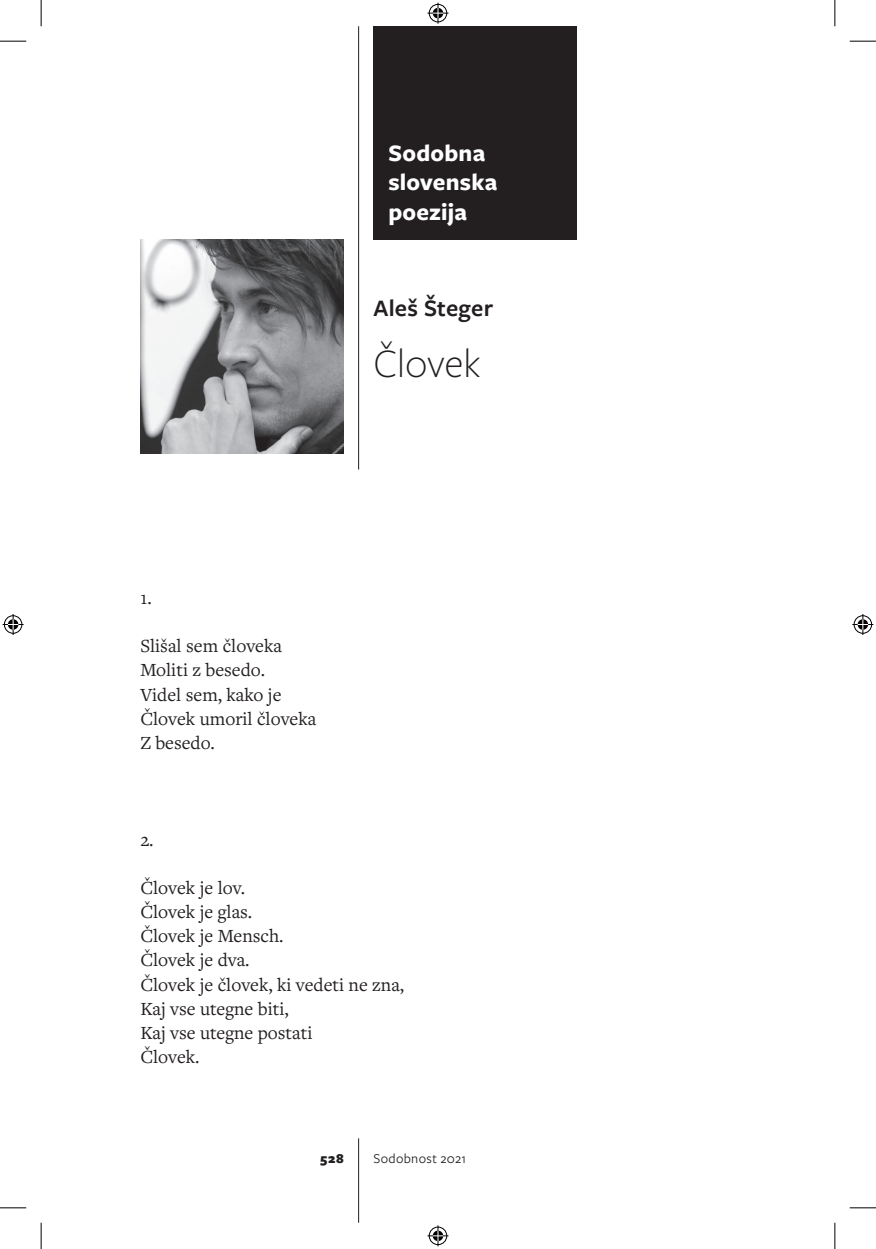
<style>
.page{position:relative;width:876px;height:1249px;background:#fff}
.page>*{position:absolute;margin:0;border:0;box-sizing:border-box;transform-origin:0 0}
.t1{font:300 42px "Freight Sans Pro";letter-spacing:-.005em;color:#231f20}
.t2{font:700 24.5px/29.4px "Freight Sans Pro";letter-spacing:.01em;color:#fff}
.t3{font:600 24.5px "Freight Sans Pro";letter-spacing:.01em;color:#231f20}
.t4{font:19.25px/24.2px "Freight Text Pro";color:#231f20}
.t5{font:14px "Freight Sans Pro";letter-spacing:.025em;color:#231f20}
.t6{font:900 14px "Freight Sans Pro";color:#231f20}
</style>
<div class="page">
<img style="left:140px;top:240px;width:204px;height:213px">
<hr style="left:358px;top:1137px;width:1px;height:85px;background:#231f20">
<hr style="left:358px;top:26px;width:1px;height:443px;background:#231f20">
<div style="left:373px;top:26px;width:204px;height:214px;background:#231f20"></div>
<svg style="left:0;top:41px;width:26px;height:1px"></svg>
<svg style="left:850px;top:41px;width:26px;height:1px"></svg>
<svg style="left:0;top:1207px;width:26px;height:1px"></svg>
<svg style="left:850px;top:1207px;width:26px;height:1px"></svg>
<svg style="left:41px;top:0;width:1px;height:26px"></svg>
<svg style="left:41px;top:1222px;width:1px;height:26px"></svg>
<svg style="left:835px;top:0;width:1px;height:26px"></svg>
<svg style="left:835px;top:1222px;width:1px;height:26px"></svg>
<svg style="left:427px;top:3px;width:21px;height:21px"></svg>
<svg style="left:427px;top:1225px;width:21px;height:20px"></svg>
<svg style="left:3px;top:614px;width:21px;height:21px"></svg>
<svg style="left:852px;top:614px;width:21px;height:21px"></svg>
<p class="t2" style="left:388px;top:137px;width:110px">Sodobna slovenska poezija</p>
<p class="t3" style="left:373px;top:292px;width:121px">Aleš Šteger</p>
<h1 class="t1" style="left:373px;top:335px;width:109px">Človek</h1>
<p class="t4" style="left:140px;top:584px;width:13px">1.</p>
<p class="t4" style="left:140px;top:633px;width:177px">Slišal sem človeka<br>Moliti z besedo.<br>Videl sem, kako je<br>Človek umoril človeka<br>Z besedo.</p>
<p class="t4" style="left:140px;top:826px;width:15px">2.</p>
<p class="t4" style="left:140px;top:874px;width:265px">Človek je lov.<br>Človek je glas.<br>Človek je Mensch.<br>Človek je dva.<br>Človek je človek, ki vedeti ne zna,<br>Kaj vse utegne biti,<br>Kaj vse utegne postati<br>Človek.</p>
<p class="t6" style="left:320px;top:1147px;width:25px">528</p>
<p class="t5" style="left:373px;top:1148px;width:94px">Sodobnost 2021</p>
</div>
